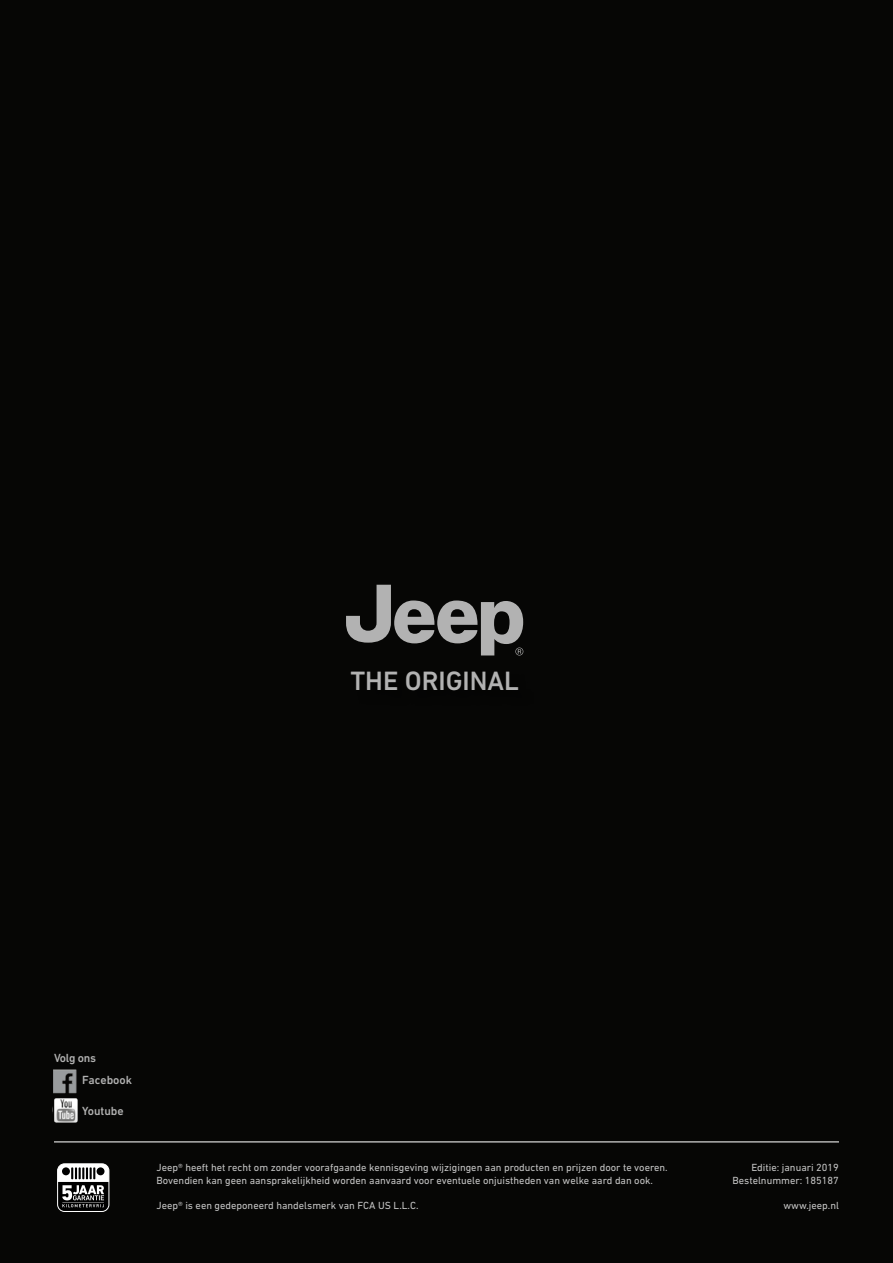
<style>
.page{position:relative;width:893px;height:1263px;background:#060605}
.page>*{position:absolute;margin:0;border:0;box-sizing:border-box;transform-origin:0 0}
.t1{font:500 27px "DIN Next LT Pro";color:#b2b2b2}
.t2{font:500 12px/22.2px "DIN Next LT Pro";color:#b2b2b2}
.t3{font:10.5px/12.6px "DIN Next LT Pro";color:#c6c6c6}
</style>
<div class="page">
<svg style="left:346px;top:585px;width:177px;height:70px"></svg>
<hr style="left:54px;top:1141px;width:785px;height:1px;background:#b2b2b2">
<img style="left:53px;top:1069px;width:25px;height:54px">
<svg style="left:58px;top:1164px;width:51px;height:47px"></svg>
<div style="left:57px;top:1163px;width:52px;height:49px;border:1px solid #fff;border-radius:7px"></div>
<svg style="left:58px;top:1164px;width:51px;height:43px"></svg>
<div style="left:352px;top:672px;width:184px;height:35px;background:#000"></div>
<h1 class="t1" style="left:350px;top:665px;width:170px">THE ORIGINAL</h1>
<p class="t2" style="left:82px;top:1047px;width:51px;text-indent:-28px">Volg ons<br>Facebook</p>
<p class="t2" style="left:82px;top:1100px;width:43px">Youtube</p>
<p class="t3" style="left:157px;top:1161px;width:513px">Jeep® heeft het recht om zonder voorafgaande kennisgeving wijzigingen aan producten en prijzen door te voeren.<br>Bovendien kan geen aansprakelijkheid worden aanvaard voor eventuele onjuistheden van welke aard dan ook.</p>
<p class="t3" style="left:157px;top:1199px;width:263px">Jeep® is een gedeponeerd handelsmerk van FCA US L.L.C.</p>
<p class="t3" style="left:732px;top:1161px;width:108px;text-align:right">Editie: januari 2019<br>Bestelnummer: 185187</p>
<p class="t3" style="left:783px;top:1199px;width:57px">www.jeep.nl</p>
</div>
